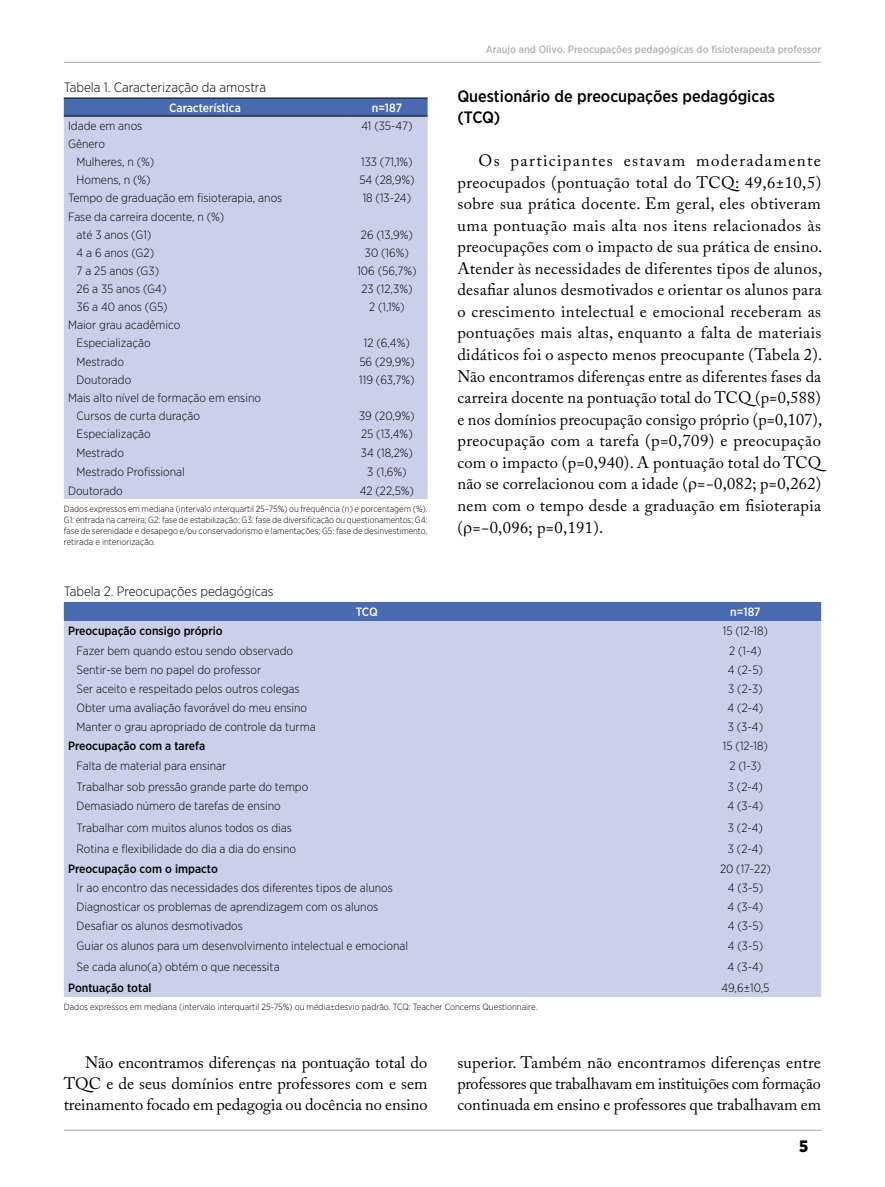
<style>
.page{position:relative;width:885px;height:1187px;background:#fff}
.page>*{position:absolute;margin:0;border:0;box-sizing:border-box;transform-origin:0 0}
.t1{font:16.5px/21.6px "Adobe Caslon Pro";color:#000;text-align:justify}
.t2{font:500 16.5px/21.6px "Gotham Narrow";color:#000}
.t3{font:900 16.5px "Gotham Narrow";color:#000}
.t4{font:300 13.5px "Gotham Narrow";color:#000}
.t5{font:300 12px/18.1px "Gotham Narrow";color:#000}
.t6{font:500 12px "Gotham Narrow";color:#000}
.t7{font:500 12px "Gotham Narrow";color:#fff}
.t8{font:500 10.5px "Gotham Narrow";color:#b3b2b2}
.t9{font:300 9px/10.8px "Gotham Narrow";color:#000;text-align:justify}
</style>
<div class="page">
<hr style="left:64px;top:62px;width:757px;height:1px;background:#b3b2b2">
<hr style="left:64px;top:1129px;width:757px;height:1px;background:#b3b2b2">
<div style="left:64px;top:99px;width:363px;height:17px;background:#496ab1"></div>
<div style="left:64px;top:117px;width:363px;height:382px;background:#cbd0ea"></div>
<hr style="left:64px;top:98px;width:282px;height:1px;background:#000">
<hr style="left:346px;top:98px;width:81px;height:1px;background:#000">
<hr style="left:64px;top:116px;width:282px;height:1px;background:#000">
<hr style="left:346px;top:116px;width:81px;height:1px;background:#000">
<div style="left:64px;top:602px;width:757px;height:19px;background:#496ab1"></div>
<div style="left:64px;top:621px;width:757px;height:375px;background:#cbd0ea"></div>
<p class="t4" style="left:64px;top:79px;width:204px">Tabela 1. Caracterização da amostra</p>
<p class="t7" style="left:169px;top:100px;width:73px">Característica</p>
<p class="t7" style="left:372px;top:100px;width:32px">n=187</p>
<p class="t5" style="left:68px;top:116px;width:76px">Idade em anos</p>
<p class="t5" style="left:361px;top:116px;width:53px">41 (35-47)</p>
<p class="t5" style="left:77px;top:134px;width:79px;text-indent:-9px">Gênero<br>Mulheres, n (%)</p>
<p class="t5" style="left:361px;top:153px;width:53px">133 (71,1%)</p>
<p class="t5" style="left:77px;top:171px;width:76px">Homens, n (%)</p>
<p class="t5" style="left:359px;top:171px;width:57px">54 (28,9%)</p>
<p class="t5" style="left:68px;top:189px;width:216px">Tempo de graduação em fisioterapia, anos</p>
<p class="t5" style="left:362px;top:189px;width:50px">18 (13-24)</p>
<p class="t5" style="left:77px;top:207px;width:149px;text-indent:-9px">Fase da carreira docente, n (%) até 3 anos (G1)</p>
<p class="t5" style="left:361px;top:225px;width:54px">26 (13,9%)</p>
<p class="t5" style="left:77px;top:243px;width:79px">4 a 6 anos (G2)</p>
<p class="t5" style="left:365px;top:243px;width:46px">30 (16%)</p>
<p class="t5" style="left:77px;top:261px;width:84px">7 a 25 anos (G3)</p>
<p class="t5" style="left:357px;top:261px;width:61px">106 (56,7%)</p>
<p class="t5" style="left:77px;top:279px;width:91px">26 a 35 anos (G4)</p>
<p class="t5" style="left:361px;top:279px;width:53px">23 (12,3%)</p>
<p class="t5" style="left:77px;top:297px;width:93px">36 a 40 anos (G5)</p>
<p class="t5" style="left:369px;top:297px;width:37px">2 (1,1%)</p>
<p class="t5" style="left:77px;top:316px;width:105px;text-indent:-9px">Maior grau acadêmico<br>Especialização</p>
<p class="t5" style="left:364px;top:334px;width:47px">12 (6,4%)</p>
<p class="t5" style="left:77px;top:352px;width:49px">Mestrado</p>
<p class="t5" style="left:359px;top:352px;width:57px">56 (29,9%)</p>
<p class="t5" style="left:77px;top:370px;width:56px">Doutorado</p>
<p class="t5" style="left:359px;top:370px;width:57px">119 (63,7%)</p>
<p class="t5" style="left:77px;top:388px;width:186px;text-indent:-9px">Mais alto nível de formação em ensino<br>Cursos de curta duração</p>
<p class="t5" style="left:359px;top:406px;width:57px">39 (20,9%)</p>
<p class="t5" style="left:77px;top:425px;width:76px">Especialização</p>
<p class="t5" style="left:361px;top:425px;width:53px">25 (13,4%)</p>
<p class="t5" style="left:77px;top:443px;width:49px">Mestrado</p>
<p class="t5" style="left:361px;top:443px;width:54px">34 (18,2%)</p>
<p class="t5" style="left:77px;top:462px;width:110px">Mestrado Profissional</p>
<p class="t5" style="left:367px;top:462px;width:41px">3 (1,6%)</p>
<p class="t5" style="left:68px;top:481px;width:56px">Doutorado</p>
<p class="t5" style="left:360px;top:481px;width:56px">42 (22,5%)</p>
<p class="t9" style="left:64px;top:503px;width:365px">Dados expressos em mediana (intervalo interquartil 25–75%) ou frequência (n) e porcentagem (%).<br>G1: entrada na carreira; G2: fase de estabilização; G3: fase de diversificação ou questionamentos; G4: fase de serenidade e desapego e/ou conservadorismo e lamentações; G5: fase de desinvestimento, retirada e interiorização.</p>
<p class="t4" style="left:64px;top:583px;width:211px">Tabela 2. Preocupações pedagógicas</p>
<p class="t8" style="left:485px;top:42px;width:337px">Araujo and Olivo. Preocupações pedagógicas do fisioterapeuta professor</p>
<h1 class="t2" style="left:457px;top:85px;width:319px">Questionário de preocupações pedagógicas (TCQ)</h1>
<p class="t1" style="left:457px;top:149px;width:366px;text-indent:21px">Os participantes estavam moderadamente preocupados (pontuação total do TCQ: 49,6±10,5) sobre sua prática docente. Em geral, eles obtiveram uma pontuação mais alta nos itens relacionados às preocupações com o impacto de sua prática de ensino.<br>Atender às necessidades de diferentes tipos de alunos, desafiar alunos desmotivados e orientar os alunos para o crescimento intelectual e emocional receberam as pontuações mais altas, enquanto a falta de materiais didáticos foi o aspecto menos preocupante (Tabela 2).<br>Não encontramos diferenças entre as diferentes fases da carreira docente na pontuação total do TCQ (p=0,588) e nos domínios preocupação consigo próprio (p=0,107), preocupação com a tarefa (p=0,709) e preocupação com o impacto (p=0,940). A pontuação total do TCQ não se correlacionou com a idade ( =−0,082; p=0,262) nem com o tempo desde a graduação em fisioterapia ( =−0,096; p=0,191).</p>
<p class="t7" style="left:356px;top:604px;width:24px">TCQ</p>
<p class="t7" style="left:730px;top:604px;width:32px">n=187</p>
<p class="t6" style="left:68px;top:623px;width:156px">Preocupação consigo próprio</p>
<p class="t5" style="left:722px;top:621px;width:47px">15 (12-18)</p>
<p class="t5" style="left:77px;top:641px;width:218px">Fazer bem quando estou sendo observado</p>
<p class="t5" style="left:729px;top:641px;width:34px">2 (1-4)</p>
<p class="t5" style="left:77px;top:660px;width:186px">Sentir-se bem no papel do professor</p>
<p class="t5" style="left:727px;top:660px;width:37px">4 (2-5)</p>
<p class="t5" style="left:77px;top:679px;width:224px">Ser aceito e respeitado pelos outros colegas</p>
<p class="t5" style="left:728px;top:679px;width:36px">3 (2-3)</p>
<p class="t5" style="left:77px;top:698px;width:232px">Obter uma avaliação favorável do meu ensino</p>
<p class="t5" style="left:727px;top:698px;width:37px">4 (2-4)</p>
<p class="t5" style="left:77px;top:717px;width:240px">Manter o grau apropriado de controle da turma</p>
<p class="t5" style="left:727px;top:717px;width:37px">3 (3-4)</p>
<p class="t6" style="left:68px;top:738px;width:138px">Preocupação com a tarefa</p>
<p class="t5" style="left:722px;top:736px;width:47px">15 (12-18)</p>
<p class="t5" style="left:77px;top:756px;width:151px">Falta de material para ensinar</p>
<p class="t5" style="left:729px;top:756px;width:33px">2 (1-3)</p>
<p class="t5" style="left:77px;top:777px;width:233px">Trabalhar sob pressão grande parte do tempo</p>
<p class="t5" style="left:727px;top:777px;width:37px">3 (2-4)</p>
<p class="t5" style="left:77px;top:796px;width:205px">Demasiado número de tarefas de ensino</p>
<p class="t5" style="left:727px;top:796px;width:37px">4 (3-4)</p>
<p class="t5" style="left:77px;top:818px;width:217px">Trabalhar com muitos alunos todos os dias</p>
<p class="t5" style="left:727px;top:818px;width:37px">3 (2-4)</p>
<p class="t5" style="left:77px;top:839px;width:221px">Rotina e flexibilidade do dia a dia do ensino</p>
<p class="t5" style="left:727px;top:839px;width:37px">3 (2-4)</p>
<p class="t6" style="left:68px;top:860px;width:151px">Preocupação com o impacto</p>
<p class="t5" style="left:720px;top:858px;width:52px">20 (17-22)</p>
<p class="t5" style="left:77px;top:878px;width:317px">Ir ao encontro das necessidades dos diferentes tipos de alunos</p>
<p class="t5" style="left:727px;top:878px;width:37px">4 (3-5)</p>
<p class="t5" style="left:77px;top:897px;width:303px">Diagnosticar os problemas de aprendizagem com os alunos</p>
<p class="t5" style="left:727px;top:897px;width:37px">4 (3-4)</p>
<p class="t5" style="left:77px;top:916px;width:168px">Desafiar os alunos desmotivados</p>
<p class="t5" style="left:727px;top:916px;width:37px">4 (3-5)</p>
<p class="t5" style="left:77px;top:936px;width:333px">Guiar os alunos para um desenvolvimento intelectual e emocional</p>
<p class="t5" style="left:727px;top:936px;width:37px">4 (3-5)</p>
<p class="t5" style="left:77px;top:957px;width:204px">Se cada aluno(a) obtém o que necessita</p>
<p class="t5" style="left:727px;top:957px;width:37px">4 (3-4)</p>
<p class="t6" style="left:68px;top:980px;width:85px">Pontuação total</p>
<p class="t5" style="left:721px;top:978px;width:50px">49,6±10,5</p>
<p class="t9" style="left:64px;top:1001px;width:475px">Dados expressos em mediana (intervalo interquartil 25-75%) ou média±desvio padrão. TCQ: Teacher Concerns Questionnaire.</p>
<h1 class="t1" style="left:64px;top:1052px;width:365px;line-height:21px;text-indent:21px">Não encontramos diferenças na pontuação total do TQC e de seus domínios entre professores com e sem treinamento focado em pedagogia ou docência no ensino</h1>
<h1 class="t1" style="left:457px;top:1052px;width:365px;line-height:21px">superior. Também não encontramos diferenças entre professores que trabalhavam em instituições com formação continuada em ensino e professores que trabalhavam em</h1>
<h1 class="t3" style="left:799px;top:1135px;width:11px">5</h1>
</div>
